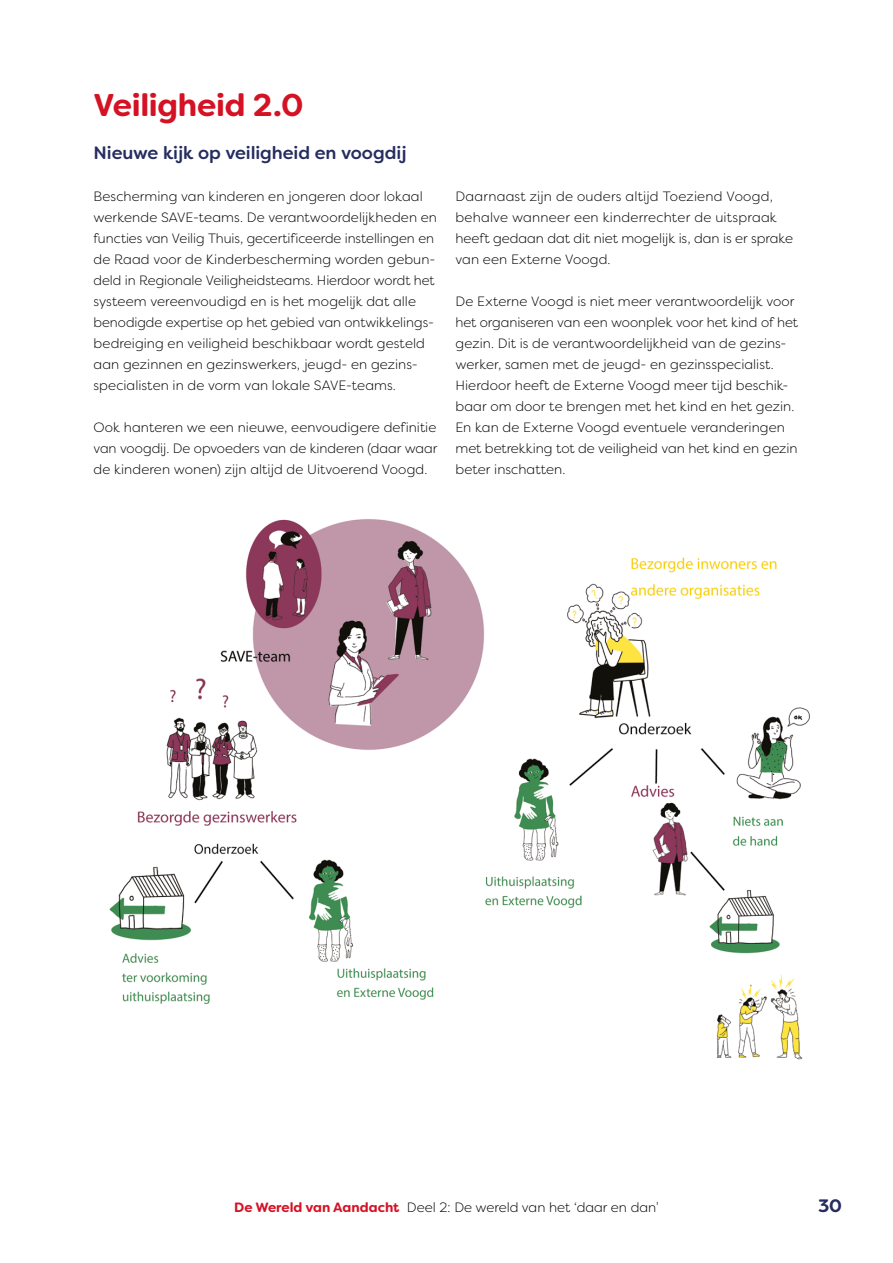
<style>
.page{position:relative;width:893px;height:1263px;background:#fff}
.page>*{position:absolute;margin:0;border:0;box-sizing:border-box;transform-origin:0 0}
.t1{font:700 31.5px "Filson Soft";letter-spacing:-.01em;color:#d51224}
.t2{font:500 18px "Filson Soft";letter-spacing:-.005em;color:#252c60}
.t3{font:700 18px "Filson Soft";color:#252c60}
.t4{font:300 13.5px/21px "Filson Soft";letter-spacing:.005em;color:#000}
.s1{font-weight:700;color:#d51224}
</style>
<div class="page">
<img style="left:109px;top:519px;width:701px;height:541px">
<h1 class="t1" style="left:94px;top:85px;width:211px">Veiligheid 2.0</h1>
<h4 class="t2" style="left:94px;top:141px;width:314px">Nieuwe kijk op veiligheid en voogdij</h4>
<p class="t4" style="left:94px;top:186px;width:345px">Bescherming van kinderen en jongeren door lokaal werkende SAVE-teams. De verantwoordelijkheden en functies van Veilig Thuis, gecertificeerde instellingen en de Raad voor de Kinderbescherming worden gebun&shy;deld in Regionale Veiligheidsteams. Hierdoor wordt het systeem vereenvoudigd en is het mogelijk dat alle benodigde expertise op het gebied van ontwikkelings&shy;bedreiging en veiligheid beschikbaar wordt gesteld aan gezinnen en gezinswerkers, jeugd- en gezins&shy;specialisten in de vorm van lokale SAVE-teams.</p>
<p class="t4" style="left:94px;top:417px;width:345px;text-align:justify">Ook hanteren we een nieuwe, eenvoudigere definitie van voogdij. De opvoeders van de kinderen (daar waar de kinderen wonen) zijn altijd de Uitvoerend Voogd.</p>
<p class="t4" style="left:455px;top:186px;width:339px">Daarnaast zijn de ouders altijd Toeziend Voogd, behalve wanneer een kinderrechter de uitspraak heeft gedaan dat dit niet mogelijk is, dan is er sprake van een Externe Voogd.</p>
<p class="t4" style="left:455px;top:291px;width:344px">De Externe Voogd is niet meer verantwoordelijk voor het organiseren van een woonplek voor het kind of het gezin. Dit is de verantwoordelijkheid van de gezins&shy;werker, samen met de jeugd- en gezinsspecialist.<br>Hierdoor heeft de Externe Voogd meer tijd beschik&shy;baar om door te brengen met het kind en het gezin.<br>En kan de Externe Voogd eventuele veranderingen met betrekking tot de veiligheid van het kind en gezin beter inschatten.</p>
<p class="t4" style="left:234px;top:1196px;width:426px"><span class="s1">De Wereld van Aandacht</span> Deel 2: De wereld van het ‘daar en dan’</p>
<h2 class="t3" style="left:818px;top:1194px;width:25px">30</h2>
</div>
